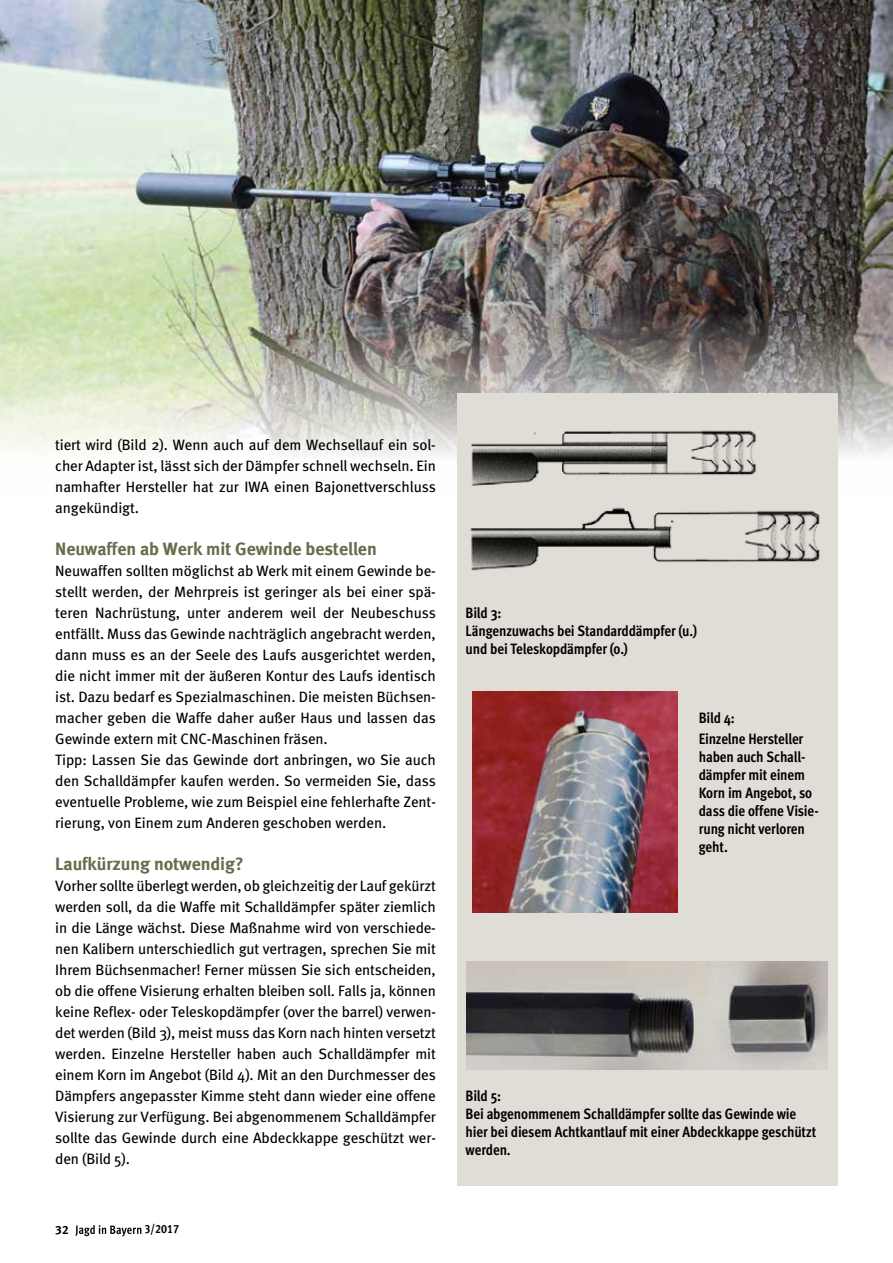
<style>
.page{position:relative;width:893px;height:1263px;background:#fff}
.page>*{position:absolute;margin:0;border:0;box-sizing:border-box;transform-origin:0 0}
.t1{font:18px "Meta Bold LF";letter-spacing:-.005em;color:#6a6b4b}
.t2{font:15px/21px "Meta";letter-spacing:-.005em;color:#000;text-align:justify}
.t3{font:700 15px/18px "Meta Cond";letter-spacing:-.01em;color:#000}
.t4{font:12px "Meta Cond Bold LF";color:#000}
.t5{font:12px "Meta Bold LF";color:#000}
</style>
<div class="page">
<svg style="left:75px;top:1225px;width:66px;height:11px"></svg>
<img style="left:0;top:0;width:893px;height:457px">
<div style="left:457px;top:393px;width:381px;height:483px;background:#dfddd6"></div>
<div style="left:457px;top:870px;width:381px;height:315px;background:#dfddd6"></div>
<img style="left:472px;top:692px;width:206px;height:220px">
<img style="left:470px;top:430px;width:350px;height:141px">
<img style="left:466px;top:961px;width:247px;height:108px">
<img style="left:713px;top:961px;width:115px;height:108px">
<p class="t2" style="left:55px;top:434px;width:382px">tiert wird (Bild 2). Wenn auch auf dem Wechsellauf ein sol&shy;cher Adapter ist, lässt sich der Dämpfer schnell wechseln. Ein namhafter Hersteller hat zur IWA einen Bajonettverschluss angekündigt.</p>
<p class="t1" style="left:55px;top:538px;width:323px">Neuwaffen ab Werk mit Gewinde bestellen</p>
<p class="t2" style="left:55px;top:560px;width:382px;text-align:left">Neuwaffen sollten möglichst ab Werk mit einem Gewinde be&shy;stellt werden, der Mehrpreis ist geringer als bei einer spä&shy;teren Nachrüstung, unter anderem weil der Neubeschuss entfällt. Muss das Gewinde nachträglich angebracht werden, dann muss es an der Seele des Laufs ausgerichtet werden, die nicht immer mit der äußeren Kontur des Laufs identisch ist. Dazu bedarf es Spezialmaschinen. Die meisten Büchsen&shy;macher geben die Waffe daher außer Haus und lassen das Gewinde extern mit CNC-Maschinen fräsen.<br>Tipp: Lassen Sie das Gewinde dort anbringen, wo Sie auch den Schalldämpfer kaufen werden. So vermeiden Sie, dass eventuelle Probleme, wie zum Beispiel eine fehlerhafte Zent&shy;rierung, von Einem zum Anderen geschoben werden.</p>
<p class="t1" style="left:55px;top:853px;width:190px">Laufkürzung notwendig?</p>
<p class="t2" style="left:55px;top:875px;width:382px">Vorher sollte überlegt werden, ob gleichzeitig der Lauf gekürzt werden soll, da die Waffe mit Schalldämpfer später ziemlich in die Länge wächst. Diese Maßnahme wird von verschiede&shy;nen Kalibern unterschiedlich gut vertragen, sprechen Sie mit Ihrem Büchsenmacher! Ferner müssen Sie sich entscheiden, ob die offene Visierung erhalten bleiben soll. Falls ja, können keine Reflex- oder Teleskopdämpfer (over the barrel) verwen&shy;det werden (Bild 3), meist muss das Korn nach hinten versetzt werden. Einzelne Hersteller haben auch Schalldämpfer mit einem Korn im Angebot (Bild 4). Mit an den Durchmesser des Dämpfers angepasster Kimme steht dann wieder eine offene Visierung zur Verfügung. Bei abgenommenem Schalldämpfer sollte das Gewinde durch eine Abdeckkappe geschützt wer&shy;den (Bild 5).</p>
<p class="t5" style="left:55px;top:1222px;width:15px">32</p>
<p class="t4" style="left:145px;top:1222px;width:36px">3/2017</p>
<p class="t3" style="left:466px;top:604px;width:233px">Bild 3:<br>Längenzuwachs bei Standarddämpfer (u.) und bei Teleskopdämpfer (o.)</p>
<p class="t3" style="left:699px;top:707px;width:106px;line-height:21px">Bild 4:<br>Einzelne Hersteller</p>
<p class="t3" style="left:699px;top:748px;width:122px">haben auch Schall&shy;dämpfer mit einem<br>Korn im Angebot, so dass die offene Visie&shy;rung nicht verloren geht.</p>
<p class="t3" style="left:466px;top:1087px;width:352px">Bild 5:<br>Bei abgenommenem Schalldämpfer sollte das Gewinde wie hier bei diesem Achtkantlauf mit einer Abdeckkappe geschützt werden.</p>
</div>
